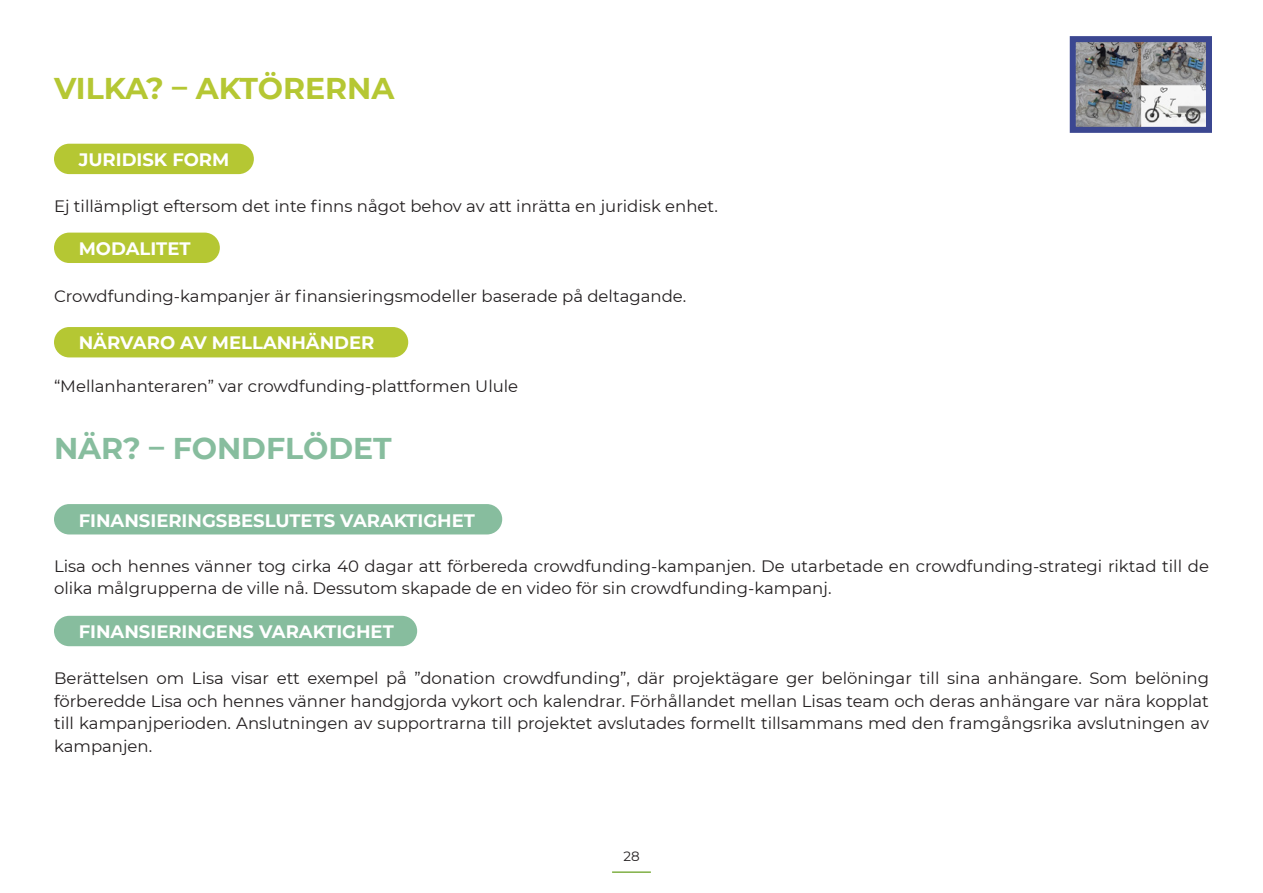
<style>
.page{position:relative;width:1263px;height:893px;background:#fff}
.page>*{position:absolute;margin:0;border:0;box-sizing:border-box;transform-origin:0 0}
.t1{font:700 30px "Montserrat";color:#b5c733}
.t2{font:700 30px "Montserrat";color:#87bd9e}
.t3{font:700 18px "Montserrat";color:#fff}
.t4{font:16.5px/22.5px "Montserrat";color:#231f20}
.t5{font:13.5px "Montserrat";color:#231f20}
</style>
<div class="page">
<hr style="left:612px;top:871px;width:39px;height:2px;background:#80b045">
<div style="left:54px;top:327px;width:354px;height:30px;background:#b5c733;border-radius:15px"></div>
<div style="left:54px;top:504px;width:448px;height:30px;background:#87bd9e;border-radius:15px"></div>
<div style="left:54px;top:616px;width:363px;height:30px;background:#87bd9e;border-radius:15px"></div>
<img style="left:1077px;top:43px;width:128px;height:83px">
<div style="left:1070px;top:36px;width:142px;height:97px;border:6px solid #3b4791"></div>
<div style="left:54px;top:144px;width:200px;height:30px;background:#b5c733;border-radius:15px"></div>
<div style="left:54px;top:233px;width:166px;height:30px;background:#b5c733;border-radius:15px"></div>
<p class="t1" style="left:54px;top:67px;width:342px">VILKA? – AKTÖRERNA</p>
<p class="t3" style="left:79px;top:147px;width:152px">JURIDISK FORM</p>
<p class="t4" style="left:54px;top:194px;width:665px">Ej tillämpligt eftersom det inte finns något behov av att inrätta en juridisk enhet.</p>
<p class="t3" style="left:79px;top:236px;width:113px">MODALITET</p>
<p class="t4" style="left:54px;top:284px;width:634px">Crowdfunding-kampanjer är finansieringsmodeller baserade på deltagande.</p>
<p class="t3" style="left:79px;top:330px;width:297px">NÄRVARO AV MELLANHÄNDER</p>
<p class="t4" style="left:54px;top:374px;width:466px">“Mellanhanteraren” var crowdfunding-plattformen Ulule</p>
<p class="t2" style="left:54px;top:427px;width:339px">NÄR? – FONDFLÖDET</p>
<p class="t3" style="left:79px;top:508px;width:398px">FINANSIERINGSBESLUTETS VARAKTIGHET</p>
<p class="t4" style="left:54px;top:554px;width:1156px">Lisa och hennes vänner tog cirka 40 dagar att förbereda crowdfunding-kampanjen. De utarbetade en crowdfunding-strategi riktad till de olika målgrupperna de ville nå. Dessutom skapade de en video för sin crowdfunding-kampanj.</p>
<p class="t3" style="left:79px;top:619px;width:317px">FINANSIERINGENS VARAKTIGHET</p>
<p class="t4" style="left:54px;top:666px;width:1156px;text-align:justify">Berättelsen om Lisa visar ett exempel på ”donation crowdfunding”, där projektägare ger belöningar till sina anhängare. Som belöning förberedde Lisa och hennes vänner handgjorda vykort och kalendrar. Förhållandet mellan Lisas team och deras anhängare var nära kopplat till kampanjperioden. Anslutningen av supportrarna till projektet avslutades formellt tillsammans med den framgångsrika avslutningen av kampanjen.</p>
<p class="t5" style="left:623px;top:847px;width:18px">28</p>
</div>
